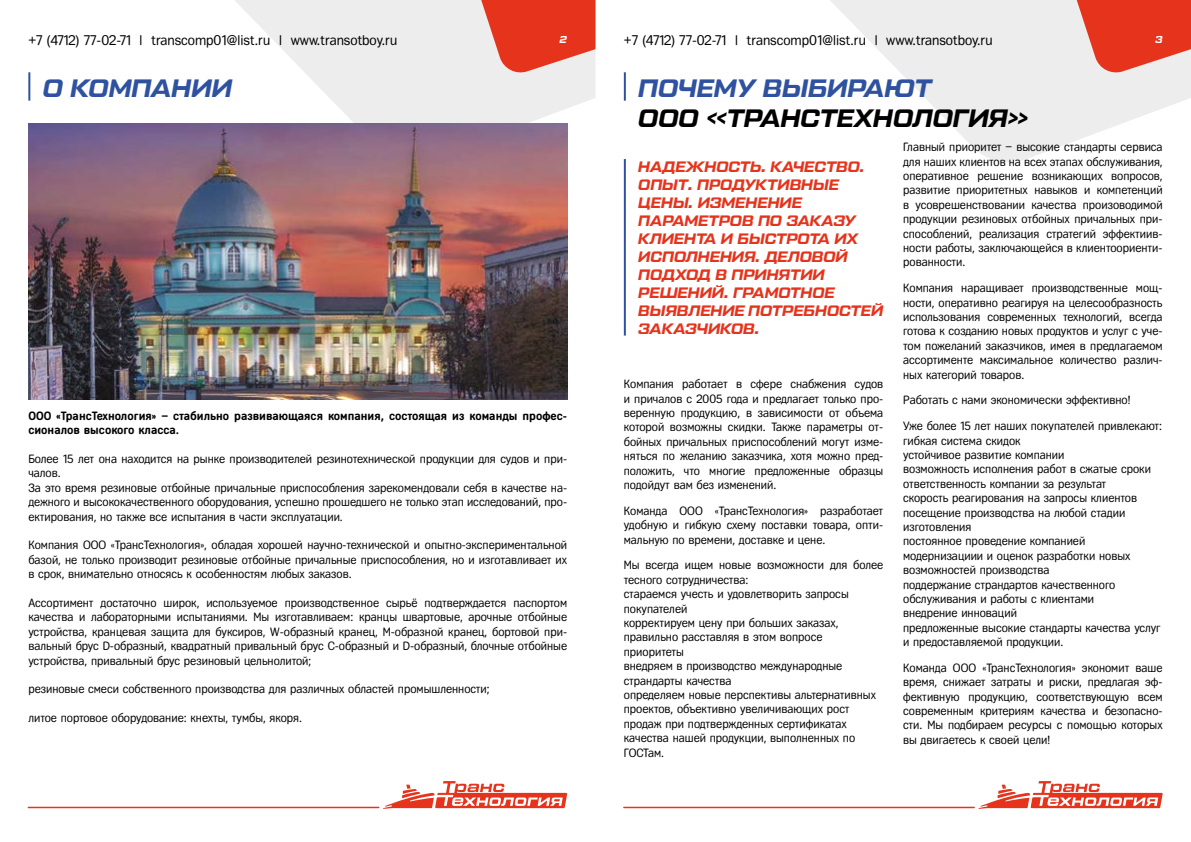
<style>
.page{position:relative;width:1191px;height:842px;background:#fff}
.page>*{position:absolute;margin:0;border:0;box-sizing:border-box;transform-origin:0 0}
.t1{font:25px "Tactic Sans Bld It";color:#2f52a0}
.t2{font:25px "Tactic Sans Bld It";color:#000}
.t3{font:15px/18px "Tactic Sans Bld It";color:#e6331c}
.t4{font:14px "Fregat";color:#000}
.t5{font:12px/14.4px "Fregat";color:#000;text-align:justify}
.t6{font:700 12px/14.4px "Fregat";color:#000}
.t7{font:10px "Tactic Sans Bld It";color:#fff}
</style>
<div class="page">
<svg style="left:830px;top:0;width:361px;height:162px;fill:#ededed"></svg>
<svg style="left:235px;top:0;width:360px;height:166px;fill:#ededed"></svg>
<svg style="left:1071px;top:0;width:120px;height:75px;background:#e76655"></svg>
<svg style="left:476px;top:0;width:119px;height:75px;background:#e76554"></svg>
<svg style="left:978px;top:781px;width:184px;height:28px"></svg>
<svg style="left:383px;top:781px;width:184px;height:28px"></svg>
<hr style="left:624px;top:807px;width:350px;height:1px;background:#e6331c">
<hr style="left:28px;top:807px;width:350px;height:1px;background:#e6331c">
<img style="left:28px;top:123px;width:539px;height:277px">
<hr style="left:28px;top:72px;width:2px;height:29px;background:#2f52a0">
<hr style="left:624px;top:72px;width:2px;height:29px;background:#2f52a0">
<hr style="left:624px;top:159px;width:2px;height:177px;background:#2f52a0">
<p class="t4" style="left:28px;top:32px;width:370px">+7 (4712) 77-02-71 l transcomp01@list.ru l www.transotboy.ru</p>
<p class="t7" style="left:559px;top:35px;width:9px">2</p>
<p class="t4" style="left:624px;top:32px;width:370px">+7 (4712) 77-02-71 l transcomp01@list.ru l www.transotboy.ru</p>
<p class="t7" style="left:1155px;top:35px;width:9px">3</p>
<h1 class="t1" style="left:43px;top:75px;width:191px">О КОМПАНИИ</h1>
<h1 class="t1" style="left:638px;top:75px;width:295px">ПОЧЕМУ ВЫБИРАЮТ</h1>
<h1 class="t2" style="left:638px;top:105px;width:391px">ООО «ТРАНСТЕХНОЛОГИЯ»</h1>
<p class="t6" style="left:28px;top:408px;width:540px">ООО «ТрансТехнология» – стабильно развивающаяся компания, состоящая из команды профес&shy;сионалов высокого класса.</p>
<p class="t5" style="left:28px;top:452px;width:540px;text-align:left">Более 15 лет она находится на рынке производителей резинотехнической продукции для судов и при&shy;чалов.<br>За это время резиновые отбойные причальные приспособления зарекомендовали себя в качестве на&shy;дежного и высококачественного оборудования, успешно прошедшего не только этап исследований, про&shy;ектирования, но также все испытания в части эксплуатации.</p>
<p class="t5" style="left:28px;top:538px;width:540px">Компания ООО «ТрансТехнология», обладая хорошей научно-технической и опытно-экспериментальной базой, не только производит резиновые отбойные причальные приспособления, но и изготавливает их в срок, внимательно относясь к особенностям любых заказов.</p>
<p class="t5" style="left:28px;top:596px;width:540px">Ассортимент достаточно широк, используемое производственное сырьё подтверждается паспортом качества и лабораторными испытаниями. Мы изготавливаем: кранцы швартовые, арочные отбойные устройства, кранцевая защита для буксиров, W-образный кранец, М-образной кранец, бортовой при&shy;вальный брус D-образный, квадратный привальный брус С-образный и D-образный, блочные отбойные устройства, привальный брус резиновый цельнолитой;</p>
<p class="t5" style="left:28px;top:682px;width:463px">резиновые смеси собственного производства для различных областей промышленности;</p>
<p class="t5" style="left:28px;top:711px;width:275px">литое портовое оборудование: кнехты, тумбы, якоря.</p>
<p class="t3" style="left:638px;top:158px;width:246px">НАДЕЖНОСТЬ. КАЧЕСТВО.<br>ОПЫТ. ПРОДУКТИВНЫЕ<br>ЦЕНЫ. ИЗМЕНЕНИЕ<br>ПАРАМЕТРОВ ПО ЗАКАЗУ<br>КЛИЕНТА И БЫСТРОТА ИХ<br>ИСПОЛНЕНИЯ. ДЕЛОВОЙ<br>ПОДХОД В ПРИНЯТИИ<br>РЕШЕНИЙ. ГРАМОТНОЕ<br>ВЫЯВЛЕНИЕ ПОТРЕБНОСТЕЙ<br>ЗАКАЗЧИКОВ.</p>
<p class="t5" style="left:624px;top:377px;width:261px">Компания работает в сфере снабжения судов и причалов с 2005 года и предлагает только про&shy;веренную продукцию, в зависимости от объема которой возможны скидки. Также параметры от&shy;бойных причальных приспособлений могут изме&shy;няться по желанию заказчика, хотя можно пред&shy;положить, что многие предложенные образцы подойдут вам без изменений.</p>
<p class="t5" style="left:624px;top:503px;width:261px">Команда ООО «ТрансТехнология» разработает удобную и гибкую схему поставки товара, опти&shy;мальную по времени, доставке и цене.</p>
<p class="t5" style="left:624px;top:558px;width:261px;text-align:left">Мы всегда ищем новые возможности для более тесного сотрудничества:<br>стараемся учесть и удовлетворить запросы покупателей<br>корректируем цену при больших заказах, правильно расставляя в этом вопросе приоритеты<br>внедряем в производство международные страндарты качества<br>определяем новые перспективы альтернативных проектов, объективно увеличивающих рост продаж при подтвержденных сертификатах качества нашей продукции, выполненных по<br>ГОСТам.</p>
<p class="t5" style="left:903px;top:140px;width:261px">Главный приоритет – высокие стандарты сервиса для наших клиентов на всех этапах обслуживания, оперативное решение возникающих вопросов, развитие приоритетных навыков и компетенций в усоврешенствовании качества произоводимой продукции резиновых отбойных причальных при&shy;способлений, реализация стратегий эффектиив&shy;ности работы, заключающейся в клиентоориенти&shy;рованности.</p>
<p class="t5" style="left:903px;top:281px;width:261px">Компания наращивает производственные мощ&shy;ности, оперативно реагируя на целесообразность использования современных технологий, всегда готова к созданию новых продуктов и услуг с уче&shy;том пожеланий заказчиков, имея в предлагаемом ассортименте максимальное количество различ&shy;ных категорий товаров.</p>
<p class="t5" style="left:903px;top:387px;width:260px;line-height:25.7px">Работать с нами экономически эффективно!<br>Уже более 15 лет наших покупателей привлекают:</p>
<p class="t5" style="left:903px;top:433px;width:259px;text-align:left">гибкая система скидок<br>устойчивое развитие компании<br>возможность исполнения работ в сжатые сроки ответственность компании за результат<br>скорость реагирования на запросы клиентов посещение производства на любой стадии изготовления<br>постоянное проведение компанией модернизациии и оценок разработки новых возможностей производства<br>поддержание страндартов качественного обслуживания и работы с клиентами<br>внедрение инноваций<br>предложенные высокие стандарты качества услуг и предоставляемой продукции.</p>
<p class="t5" style="left:903px;top:660px;width:261px">Команда ООО «ТрансТехнология» экономит ваше время, снижает затраты и риски, предлагая эф&shy;фективную продукцию, соответствующую всем современным критериям качества и безопасно&shy;сти. Мы подбираем ресурсы с помощью которых вы двигаетесь к своей цели!</p>
</div>
